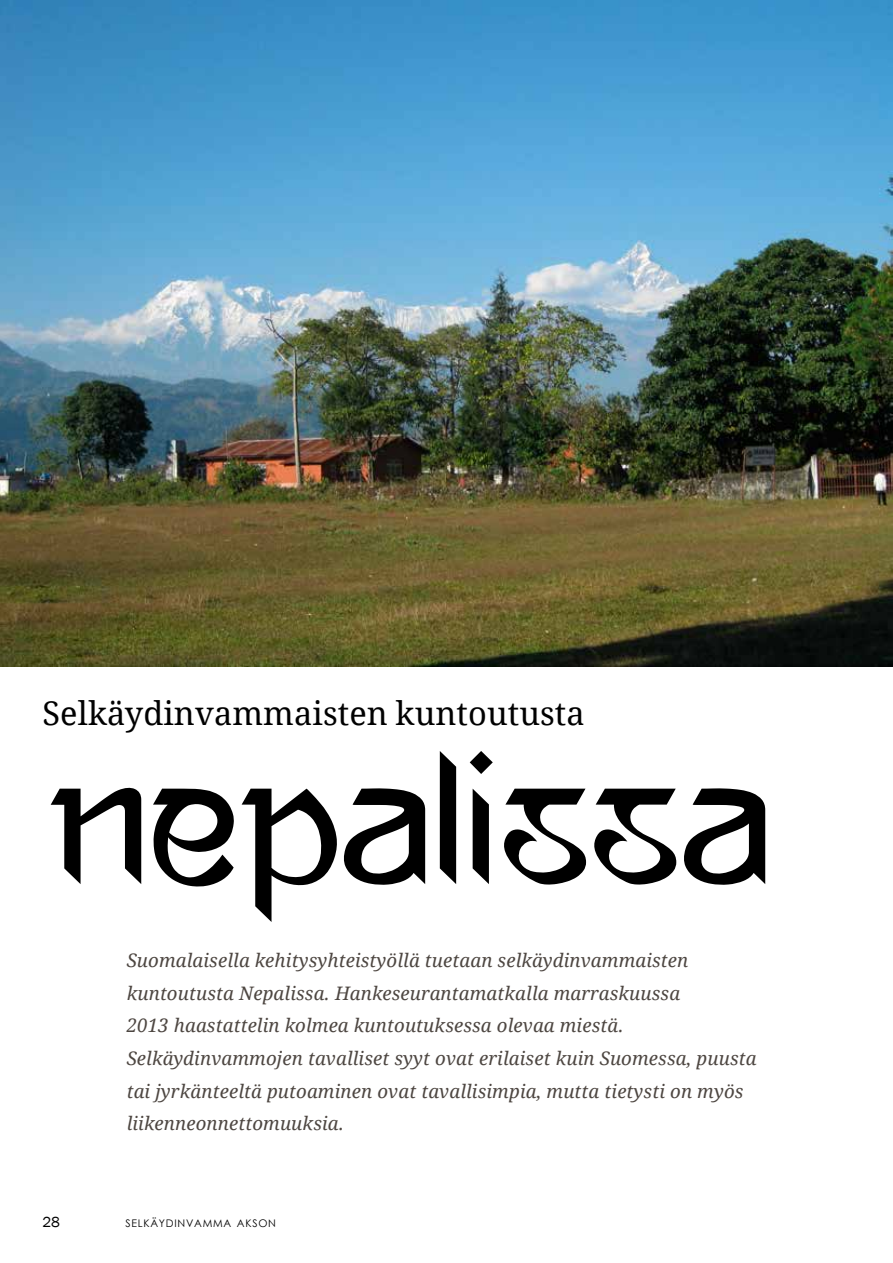
<style>
.page{position:relative;width:893px;height:1263px;background:#fff}
.page>*{position:absolute;margin:0;border:0;box-sizing:border-box;transform-origin:0 0}
.t1{font:181.2px "Ananda Neptouch 2";letter-spacing:.005em;color:#000}
.t2{font:32.55px "Droid Serif";letter-spacing:.005em;color:#000}
.t3{font:italic 18.6px/32.5px "Droid Serif";letter-spacing:.01em;color:#4d4641}
.t4{font:15px "Franklin Gothic";color:#000}
.t5{font:10.5px "Century Gothic";letter-spacing:.07em;color:#000}
</style>
<div class="page">
<img style="left:0;top:0;width:893px;height:666px">
<h2 class="t2" style="left:43px;top:695px;width:544px">Selkäydinvammaisten kuntoutusta</h2>
<h1 class="t1" style="left:43px;top:715px;width:726px">Nepalissa</h1>
<p class="t3" style="left:127px;top:944px;width:631px">Suomalaisella kehitysyhteistyöllä tuetaan selkäydinvammaisten kuntoutusta Nepalissa. Hankeseurantamatkalla marraskuussa<br>2013 haastattelin kolmea kuntoutuksessa olevaa miestä.<br>Selkäydinvammojen tavalliset syyt ovat erilaiset kuin Suomessa, puusta tai jyrkänteeltä putoaminen ovat tavallisimpia, mutta tietysti on myös liikenneonnettomuuksia.</p>
<p class="t4" style="left:43px;top:1212px;width:19px">28</p>
<p class="t5" style="left:125px;top:1216px;width:152px">SELKÄYDINVAMMA AKSON</p>
</div>
